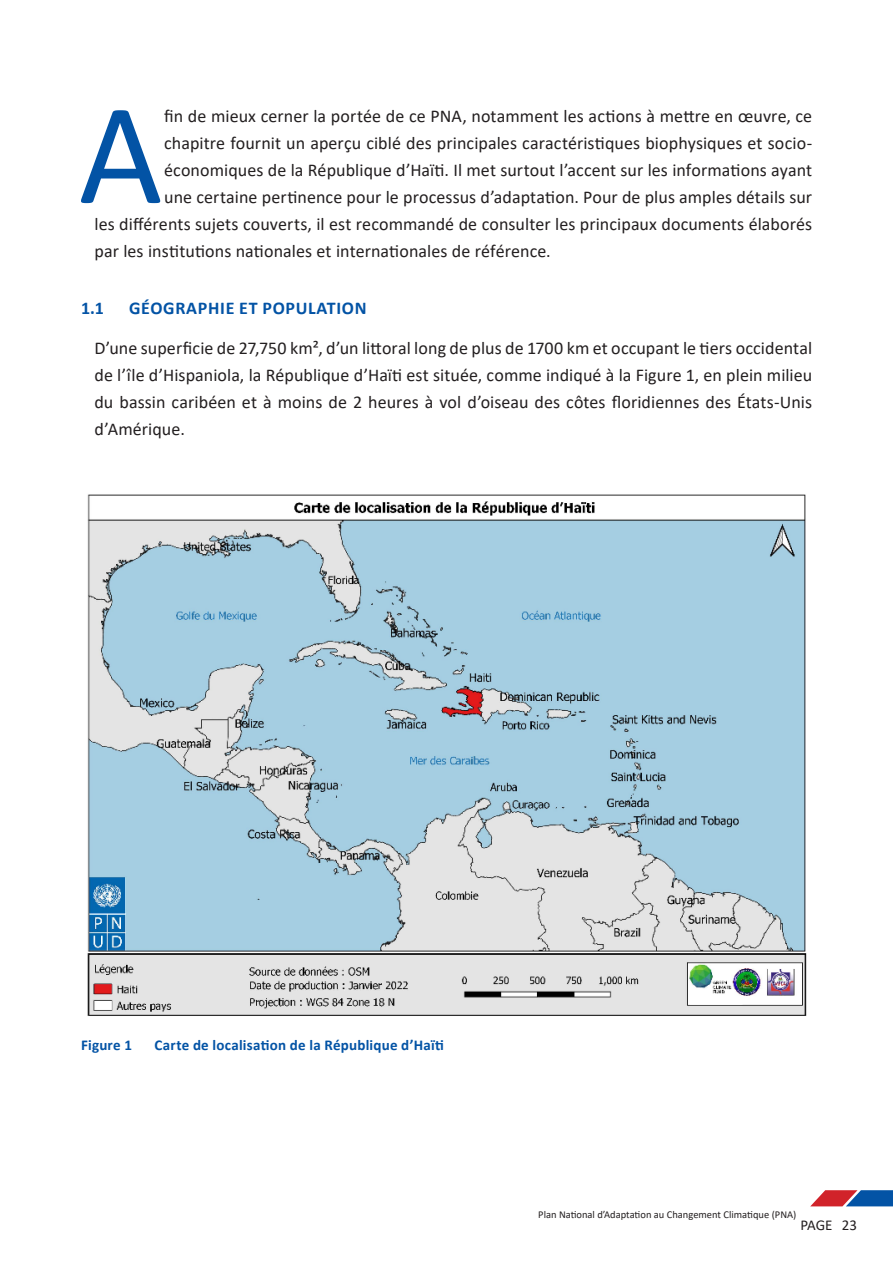
<style>
.page{position:relative;width:893px;height:1263px;background:#fff}
.page>*{position:absolute;margin:0;border:0;box-sizing:border-box;transform-origin:0 0}
.text_Dropcap{font:145.65px "Calibri";color:#0353a5}
.text_Dropcap-2{font:18px "Calibri";letter-spacing:.005em;color:#231f20}
.text{font:18px/27px "Calibri";letter-spacing:.005em;color:#231f20;text-align:justify}
.t1{font:700 18px "Calibri";letter-spacing:.04em;color:#0353a5}
.Figures{font:700 15px "Calibri";letter-spacing:.015em;color:#0353a5}
.t2{font:15px "Calibri";letter-spacing:-.005em;color:#231f20}
.t3{font:10.5px "Calibri";color:#231f20}
</style>
<div class="page">
<svg style="left:810px;top:1190px;width:83px;height:16px"></svg>
<img style="left:87px;top:494px;width:720px;height:522px">
<p class="text_Dropcap" style="left:78px;top:53px;width:86px">A</p>
<p class="text_Dropcap-2" style="left:164px;top:103px;width:650px">fin de mieux cerner la portée de ce PNA, notamment les actions à mettre en œuvre, ce</p>
<p class="text_Dropcap-2" style="left:164px;top:130px;width:649px">chapitre fournit un aperçu ciblé des principales caractéristiques biophysiques et socio-</p>
<p class="text_Dropcap-2" style="left:164px;top:157px;width:649px">économiques de la République d’Haïti. Il met surtout l’accent sur les informations ayant</p>
<p class="text_Dropcap-2" style="left:164px;top:184px;width:650px">une certaine pertinence pour le processus d’adaptation. Pour de plus amples détails sur</p>
<p class="text_Dropcap-2" style="left:94px;top:211px;width:719px">les différents sujets couverts, il est recommandé de consulter les principaux documents élaborés</p>
<p class="text_Dropcap-2" style="left:94px;top:238px;width:458px">par les institutions nationales et internationales de référence.</p>
<p class="t1" style="left:81px;top:295px;width:25px">1.1</p>
<p class="t1" style="left:129px;top:295px;width:239px">GÉOGRAPHIE ET POPULATION</p>
<p class="text" style="left:94px;top:334px;width:719px">D’une superficie de 27,750 km², d’un littoral long de plus de 1700 km et occupant le tiers occidental de l’île d’Hispaniola, la République d’Haïti est située, comme indiqué à la Figure 1, en plein milieu du bassin caribéen et à moins de 2 heures à vol d’oiseau des côtes floridiennes des États-Unis d’Amérique.</p>
<p class="Figures" style="left:81px;top:1034px;width:53px">Figure 1</p>
<p class="Figures" style="left:154px;top:1034px;width:291px">Carte de localisation de la République d’Haïti</p>
<p class="t3" style="left:538px;top:1208px;width:260px">Plan National d’Adaptation au Changement Climatique (PNA)</p>
<p class="t2" style="left:801px;top:1214px;width:58px">PAGE 23</p>
</div>
